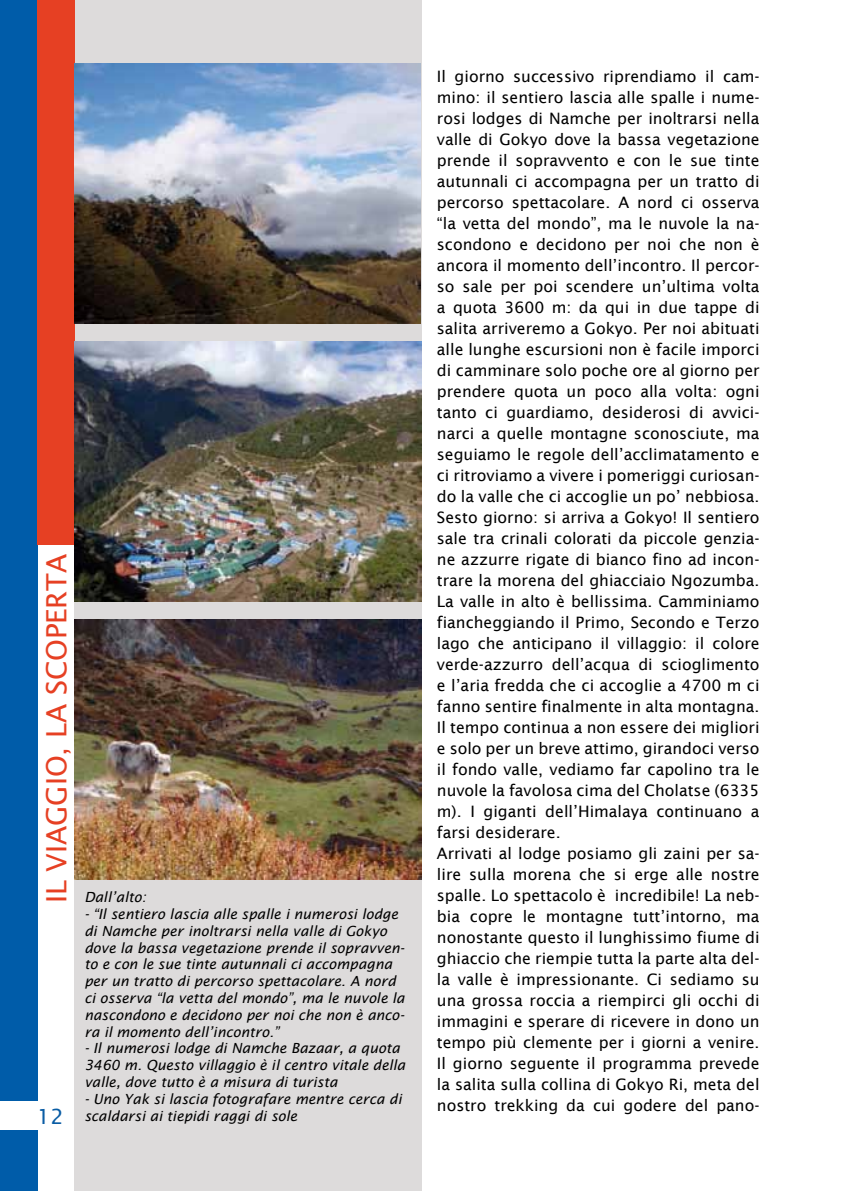
<style>
.page{position:relative;width:844px;height:1191px;background:#fff}
.page>*{position:absolute;margin:0;border:0;box-sizing:border-box;transform-origin:0 0}
.t1{font:28px "Lucida Sans";color:#e64023}
.t2{font:21px "Lucida Sans";color:#095ca4}
.t3{font:15.75px/21px "Lucida Sans";color:#000}
.t4{font:italic 14px/16.8px "Lucida Sans";color:#000}
</style>
<div class="page">
<div style="left:74px;top:0;width:348px;height:1191px;background:#dddbdb"></div>
<div style="left:0;top:0;width:37px;height:1191px;background:#005ca9"></div>
<div style="left:37px;top:0;width:37px;height:544px;background:#e64023"></div>
<div style="left:0;top:1101px;width:64px;height:28px;background:#fff"></div>
<img style="left:74px;top:341px;width:347px;height:260px">
<img style="left:74px;top:63px;width:347px;height:260px">
<img style="left:74px;top:620px;width:347px;height:260px">
<h1 class="t1" style="left:40px;top:903px;width:351px;rotate:-90deg">IL VIAGGIO, LA SCOPERTA</h1>
<h2 class="t2" style="left:37px;top:1104px;width:28px">12</h2>
<p class="t4" style="left:84px;top:888px;width:63px">Dall’alto:</p>
<p class="t4" style="left:84px;top:905px;width:322px">- “Il sentiero lascia alle spalle i numerosi lodge di Namche per inoltrarsi nella valle di Gokyo dove la bassa vegetazione prende il sopravven&shy;to e con le sue tinte autunnali ci accompagna per un tratto di percorso spettacolare. A nord ci osserva “la vetta del mondo”, ma le nuvole la nascondono e decidono per noi che non è anco&shy;ra il momento dell’incontro.”</p>
<p class="t4" style="left:84px;top:1040px;width:322px">- Il numerosi lodge di Namche Bazaar, a quota<br>3460 m. Questo villaggio è il centro vitale della valle, dove tutto è a misura di turista</p>
<p class="t4" style="left:84px;top:1090px;width:319px">- Uno Yak si lascia fotografare mentre cerca di scaldarsi ai tiepidi raggi di sole</p>
<p class="t3" style="left:437px;top:66px;width:324px">Il giorno successivo riprendiamo il cam&shy;mino: il sentiero lascia alle spalle i nume&shy;rosi lodges di Namche per inoltrarsi nella valle di Gokyo dove la bassa vegetazione prende il sopravvento e con le sue tinte autunnali ci accompagna per un tratto di percorso spettacolare. A nord ci osserva “la vetta del mondo”, ma le nuvole la na&shy;scondono e decidono per noi che non è ancora il momento dell’incontro. Il percor&shy;so sale per poi scendere un’ultima volta a quota 3600 m: da qui in due tappe di salita arriveremo a Gokyo. Per noi abituati alle lunghe escursioni non è facile imporci di camminare solo poche ore al giorno per prendere quota un poco alla volta: ogni tanto ci guardiamo, desiderosi di avvici&shy;narci a quelle montagne sconosciute, ma seguiamo le regole dell’acclimatamento e ci ritroviamo a vivere i pomeriggi curiosan&shy;do la valle che ci accoglie un po’ nebbiosa.<br>Sesto giorno: si arriva a Gokyo! Il sentiero sale tra crinali colorati da piccole genzia&shy;ne azzurre rigate di bianco fino ad incon&shy;trare la morena del ghiacciaio Ngozumba.<br>La valle in alto è bellissima. Camminiamo fiancheggiando il Primo, Secondo e Terzo lago che anticipano il villaggio: il colore verde-azzurro dell’acqua di scioglimento e l’aria fredda che ci accoglie a 4700 m ci fanno sentire finalmente in alta montagna.<br>Il tempo continua a non essere dei migliori e solo per un breve attimo, girandoci verso il fondo valle, vediamo far capolino tra le nuvole la favolosa cima del Cholatse (6335 m). I giganti dell’Himalaya continuano a farsi desiderare.<br>Arrivati al lodge posiamo gli zaini per sa&shy;lire sulla morena che si erge alle nostre spalle. Lo spettacolo è incredibile! La neb&shy;bia copre le montagne tutt’intorno, ma nonostante questo il lunghissimo fiume di ghiaccio che riempie tutta la parte alta del&shy;la valle è impressionante. Ci sediamo su una grossa roccia a riempirci gli occhi di immagini e sperare di ricevere in dono un tempo più clemente per i giorni a venire.<br>Il giorno seguente il programma prevede la salita sulla collina di Gokyo Ri, meta del nostro trekking da cui godere del pano-</p>
</div>
